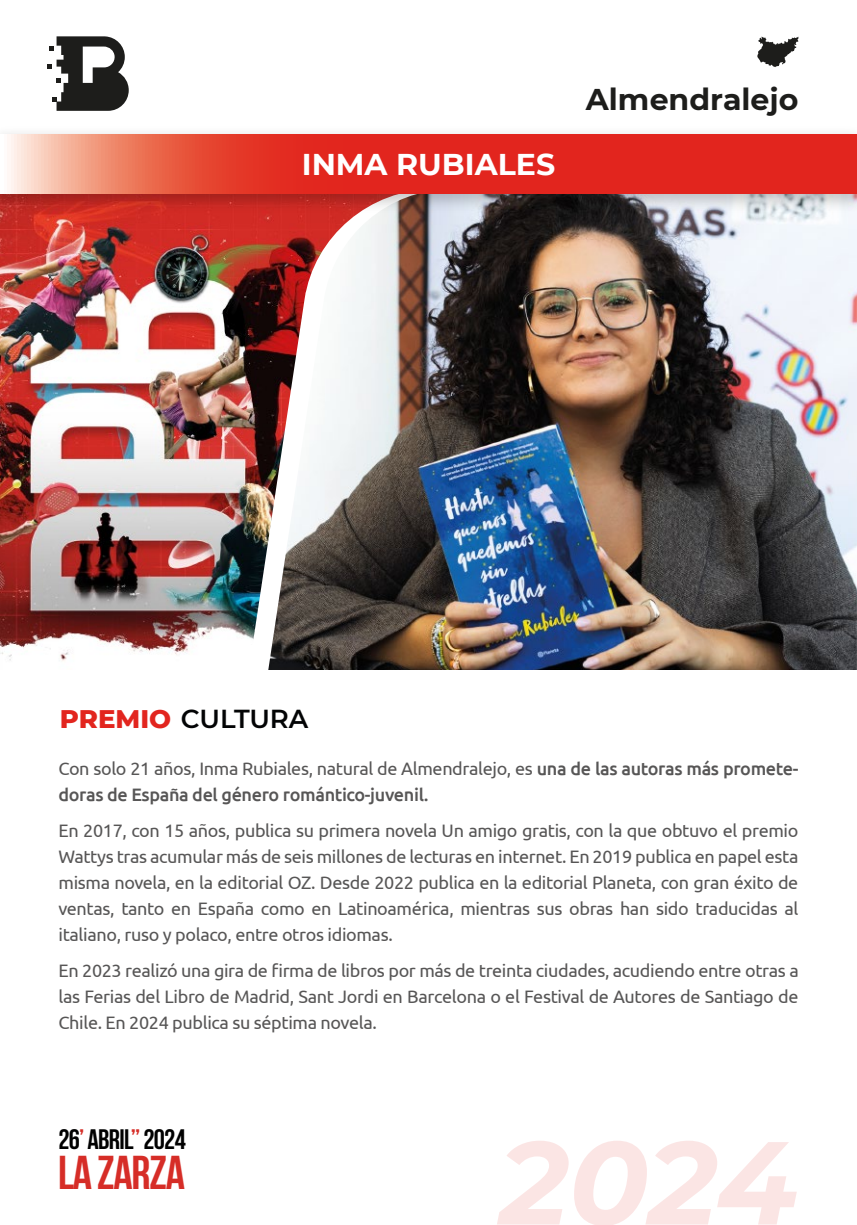
<style>
.page{position:relative;width:857px;height:1225px;background:#fff}
.page>*{position:absolute;margin:0;border:0;box-sizing:border-box;transform-origin:0 0}
.t1{font:700 47.2px "Bebas Neue";letter-spacing:-.025em;color:#d62d27}
.t2{font:700 30px "Montserrat";color:#1d1d1b}
.t3{font:700 30px "Montserrat";color:#fff}
.t4{font:700 28px "Bebas Neue";letter-spacing:-.025em;color:#010101}
.t5{font:600 26px "Montserrat";letter-spacing:-.005em;color:#030405}
.t6{font:18px/26px "Ubuntu";letter-spacing:-.02em;color:#575656;text-align:justify}
.t7{font:500 18px/26px "Ubuntu";letter-spacing:-.02em;color:#575656}
.s1{font-weight:800;color:#e2251e}
.s2{font-weight:400}
.s3{color:#d42d27}
.s4{color:#d62d27}
</style>
<div class="page">
<img style="left:0;top:217px;width:239px;height:444px">
<img style="left:239px;top:217px;width:20px;height:422px">
<img style="left:267px;top:217px;width:589px;height:453px">
<img style="left:0;top:133px;width:856px;height:84px">
<svg style="left:0;top:134px;width:856px;height:59px"></svg>
<svg style="left:757px;top:37px;width:41px;height:30px"></svg>
<svg style="left:47px;top:36px;width:82px;height:75px"></svg>
<svg style="left:497px;top:1141px;width:299px;height:84px"></svg>
<h2 class="t3" style="left:302px;top:143px;width:255px">INMA RUBIALES</h2>
<h2 class="t2" style="left:585px;top:78px;width:214px">Almendralejo</h2>
<h3 class="t5" style="left:60px;top:700px;width:250px"><span class="s1">PREMIO</span> CULTURA</h3>
<p class="t7" style="left:58px;top:754px;width:741px"><span class="s2">Con solo 21 años, Inma Rubiales, natural de Almendralejo, es</span> una de las autoras más promete&shy;doras de España del género romántico-juvenil.</p>
<p class="t6" style="left:58px;top:816px;width:741px">En 2017, con 15 años, publica su primera novela Un amigo gratis, con la que obtuvo el premio Wattys tras acumular más de seis millones de lecturas en internet. En 2019 publica en papel esta misma novela, en la editorial OZ. Desde 2022 publica en la editorial Planeta, con gran éxito de ventas, tanto en España como en Latinoamérica, mientras sus obras han sido traducidas al italiano, ruso y polaco, entre otros idiomas.</p>
<p class="t6" style="left:58px;top:956px;width:741px">En 2023 realizó una gira de firma de libros por más de treinta ciudades, acudiendo entre otras a las Ferias del Libro de Madrid, Sant Jordi en Barcelona o el Festival de Autores de Santiago de Chile. En 2024 publica su séptima novela.</p>
<h3 class="t4" style="left:58px;top:1124px;width:129px">26<span class="s3">’</span> ABRIL<span class="s4">’’</span> 2024</h3>
<h1 class="t1" style="left:58px;top:1147px;width:128px">LA ZARZA</h1>
</div>
